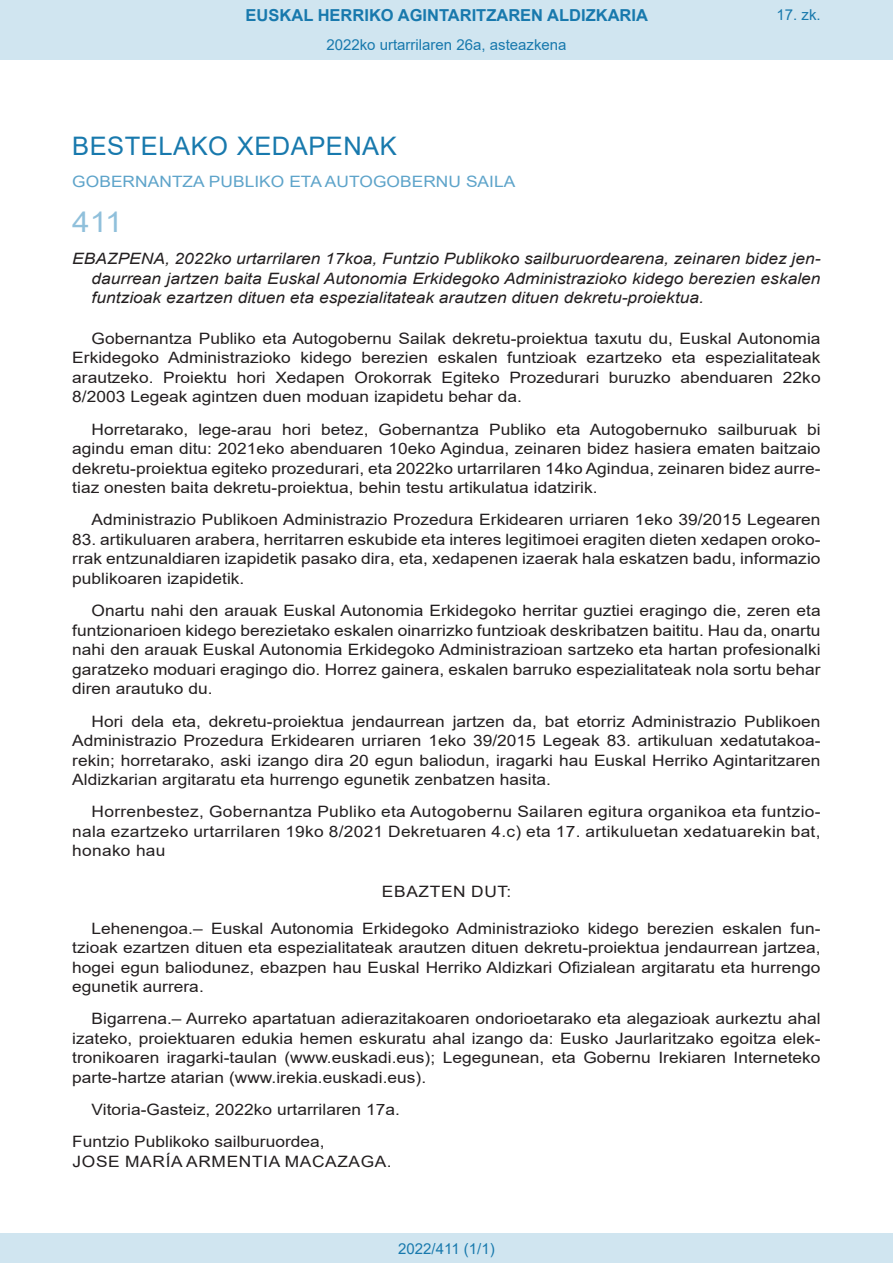
<style>
.page{position:relative;width:893px;height:1263px;background:#fff}
.page>*{position:absolute;margin:0;border:0;box-sizing:border-box;transform-origin:0 0}
.BOPVOrden{font:28.5px "Arial";color:#90c0db;scale:1.11 1}
.BOPVSeccion{font:25.5px "Arial";letter-spacing:.02em;color:#1879ad}
.t1{font:700 16.5px "Arial";color:#1879ad}
.BOPVDetalle{font:15.6px/19.5px "Arial";color:#231f20;text-align:justify;scale:1.11 1}
.BOPVTitulo{font:italic 15.6px/19.5px "Arial";color:#231f20;text-align:justify;scale:1.11 1}
.BOPVFirmaLugFec{font:15.6px "Arial";color:#231f20;scale:1.11 1}
.BOPVOrganismo{font:15.6px "Arial";letter-spacing:.005em;color:#5ea4ca;scale:1.11 1}
.BOPVFirmaPuesto{font:15.6px "Arial";color:#231f20;scale:1.11 1}
.BOPVFirmaNombre{font:15.6px "Arial";letter-spacing:.035em;color:#231f20;scale:1.11 1}
.BOPVClave{font:15.6px "Arial";letter-spacing:.035em;color:#231f20;scale:1.11 1}
.Paginacion_Centro{font:15px "Arial";color:#1879ad}
</style>
<div class="page">
<div style="left:0;top:0;width:893px;height:60px;background:#d0e5f0"></div>
<div style="left:0;top:1233px;width:893px;height:30px;background:#d0e5f0"></div>
<p class="t1" style="left:246px;top:3px;width:404px">EUSKAL HERRIKO AGINTARITZAREN ALDIZKARIA</p>
<p class="Paginacion_Centro" style="left:326px;top:35px;width:242px">2022ko urtarrilaren 26a, asteazkena</p>
<p class="Paginacion_Centro" style="left:776px;top:5px;width:46px">17. zk.</p>
<p class="BOPVSeccion" style="left:72px;top:128px;width:326px">BESTELAKO XEDAPENAK</p>
<p class="BOPVOrganismo" style="left:72px;top:171px;width:401px">GOBERNANTZA PUBLIKO ETA AUTOGOBERNU SAILA</p>
<p class="BOPVOrden" style="left:72px;top:202px;width:47px">411</p>
<p class="BOPVTitulo" style="left:92px;top:249px;width:658px;text-indent:-19px">EBAZPENA, 2022ko urtarrilaren 17koa, Funtzio Publikoko sailburuordearena, zeinaren bidez jen&shy;daurrean jartzen baita Euskal Autonomia Erkidegoko Administrazioko kidego berezien eskalen funtzioak ezartzen dituen eta espezialitateak arautzen dituen dekretu-proiektua.</p>
<p class="BOPVDetalle" style="left:72px;top:329px;width:676px;text-indent:19px">Gobernantza Publiko eta Autogobernu Sailak dekretu-proiektua taxutu du, Euskal Autonomia Erkidegoko Administrazioko kidego berezien eskalen funtzioak ezartzeko eta espezialitateak arautzeko. Proiektu hori Xedapen Orokorrak Egiteko Prozedurari buruzko abenduaren 22ko 8/2003 Legeak agintzen duen moduan izapidetu behar da.</p>
<p class="BOPVDetalle" style="left:72px;top:419px;width:676px;text-indent:19px">Horretarako, lege-arau hori betez, Gobernantza Publiko eta Autogobernuko sailburuak bi agindu eman ditu: 2021eko abenduaren 10eko Agindua, zeinaren bidez hasiera ematen baitzaio dekretu-proiektua egiteko prozedurari, eta 2022ko urtarrilaren 14ko Agindua, zeinaren bidez aurre&shy;tiaz onesten baita dekretu-proiektua, behin testu artikulatua idatzirik.</p>
<p class="BOPVDetalle" style="left:92px;top:510px;width:658px">Administrazio Publikoen Administrazio Prozedura Erkidearen urriaren 1eko 39/2015 Legearen</p>
<p class="BOPVDetalle" style="left:72px;top:530px;width:676px">83. artikuluaren arabera, herritarren eskubide eta interes legitimoei eragiten dieten xedapen oroko&shy;rrak entzunaldiaren izapidetik pasako dira, eta, xedapenen izaerak hala eskatzen badu, informazio publikoaren izapidetik.</p>
<p class="BOPVDetalle" style="left:72px;top:601px;width:676px;text-indent:19px">Onartu nahi den arauak Euskal Autonomia Erkidegoko herritar guztiei eragingo die, zeren eta funtzionarioen kidego berezietako eskalen oinarrizko funtzioak deskribatzen baititu. Hau da, onartu nahi den arauak Euskal Autonomia Erkidegoko Administrazioan sartzeko eta hartan profesionalki garatzeko moduari eragingo dio. Horrez gainera, eskalen barruko espezialitateak nola sortu behar diren arautuko du.</p>
<p class="BOPVDetalle" style="left:72px;top:711px;width:676px;text-indent:19px">Hori dela eta, dekretu-proiektua jendaurrean jartzen da, bat etorriz Administrazio Publikoen Administrazio Prozedura Erkidearen urriaren 1eko 39/2015 Legeak 83. artikuluan xedatutakoa&shy;rekin; horretarako, aski izango dira 20 egun baliodun, iragarki hau Euskal Herriko Agintaritzaren Aldizkarian argitaratu eta hurrengo egunetik zenbatzen hasita.</p>
<p class="BOPVDetalle" style="left:72px;top:802px;width:676px;text-indent:19px">Horrenbestez, Gobernantza Publiko eta Autogobernu Sailaren egitura organikoa eta funtzio&shy;nala ezartzeko urtarrilaren 19ko 8/2021 Dekretuaren 4.c) eta 17. artikuluetan xedatuarekin bat, honako hau</p>
<p class="BOPVClave" style="left:382px;top:881px;width:118px">EBAZTEN DUT:</p>
<p class="BOPVDetalle" style="left:72px;top:918px;width:676px;text-indent:19px">Lehenengoa.– Euskal Autonomia Erkidegoko Administrazioko kidego berezien eskalen fun&shy;tzioak ezartzen dituen eta espezialitateak arautzen dituen dekretu-proiektua jendaurrean jartzea, hogei egun baliodunez, ebazpen hau Euskal Herriko Aldizkari Ofizialean argitaratu eta hurrengo egunetik aurrera.</p>
<p class="BOPVDetalle" style="left:72px;top:1009px;width:676px;text-indent:19px">Bigarrena.– Aurreko apartatuan adierazitakoaren ondorioetarako eta alegazioak aurkeztu ahal izateko, proiektuaren edukia hemen eskuratu ahal izango da: Eusko Jaurlaritzako egoitza elek&shy;tronikoaren iragarki-taulan (www.euskadi.eus); Legegunean, eta Gobernu Irekiaren Interneteko parte-hartze atarian (www.irekia.euskadi.eus).</p>
<p class="BOPVFirmaLugFec" style="left:92px;top:1099px;width:279px">Vitoria-Gasteiz, 2022ko urtarrilaren 17a.</p>
<p class="BOPVFirmaPuesto" style="left:72px;top:1131px;width:229px">Funtzio Publikoko sailburuordea,</p>
<p class="BOPVFirmaNombre" style="left:73px;top:1151px;width:289px">JOSE MARÍA ARMENTIA MACAZAGA.</p>
<p class="Paginacion_Centro" style="left:398px;top:1238px;width:98px">2022/411 (1/1)</p>
</div>
